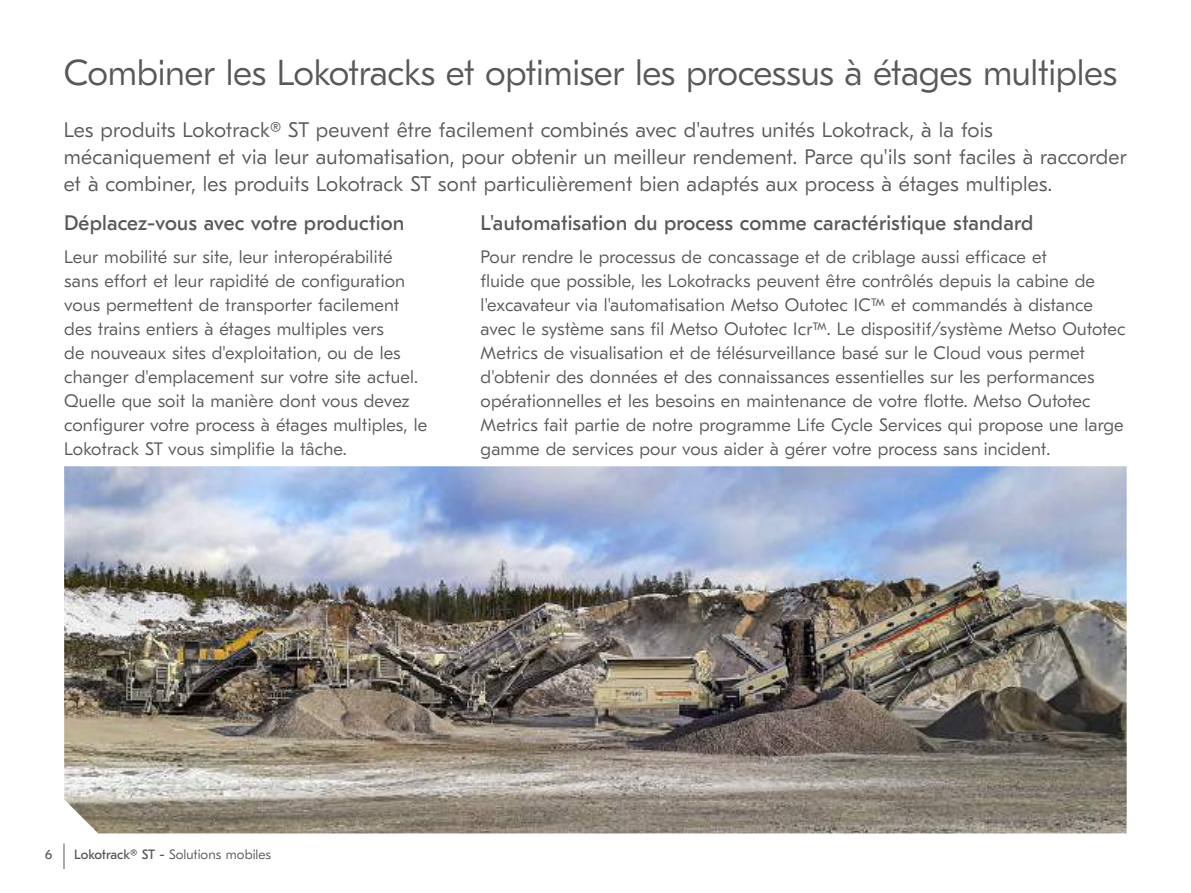
<style>
.page{position:relative;width:1191px;height:893px;background:#fff}
.page>*{position:absolute;margin:0;border:0;box-sizing:border-box;transform-origin:0 0}
.t1{font:300 36px "GT Eesti Pro Text";letter-spacing:-.01em;color:#585857}
.t2{font:300 21px/27px "GT Eesti Pro Text";letter-spacing:.01em;color:#585857}
.t3{font:21px "GT Eesti Pro Text";letter-spacing:.01em;color:#585857}
.t4{font:300 18px/24px "GT Eesti Pro Text";letter-spacing:.01em;color:#585857}
.t5{font:300 13.5px "GT Eesti Pro Text";color:#585857}
.t6{font:13.5px "GT Eesti Pro Text";color:#585857}
.s1{font-weight:400}
</style>
<div class="page">
<img style="left:64px;top:466px;width:1062px;height:367px">
<svg style="left:64px;top:843px;width:1px;height:26px"></svg>
<h1 class="t1" style="left:64px;top:53px;width:1055px">Combiner les Lokotracks et optimiser les processus à étages multiples</h1>
<p class="t2" style="left:64px;top:117px;width:1064px">Les produits Lokotrack® ST peuvent être facilement combinés avec d'autres unités Lokotrack, à la fois mécaniquement et via leur automatisation, pour obtenir un meilleur rendement. Parce qu'ils sont faciles à raccorder et à combiner, les produits Lokotrack ST sont particulièrement bien adaptés aux process à étages multiples.</p>
<p class="t3" style="left:64px;top:211px;width:342px">Déplacez-vous avec votre production</p>
<p class="t4" style="left:64px;top:245px;width:364px">Leur mobilité sur site, leur interopérabilité sans effort et leur rapidité de configuration vous permettent de transporter facilement des trains entiers à étages multiples vers<br>de nouveaux sites d'exploitation, ou de les changer d'emplacement sur votre site actuel.<br>Quelle que soit la manière dont vous devez configurer votre process à étages multiples, le Lokotrack ST vous simplifie la tâche.</p>
<p class="t3" style="left:480px;top:211px;width:554px">L'automatisation du process comme caractéristique standard</p>
<p class="t4" style="left:480px;top:245px;width:646px">Pour rendre le processus de concassage et de criblage aussi efficace et<br>fluide que possible, les Lokotracks peuvent être contrôlés depuis la cabine de l'excavateur via l'automatisation Metso Outotec IC™ et commandés à distance avec le système sans fil Metso Outotec Icr™. Le dispositif/système Metso Outotec Metrics de visualisation et de télésurveillance basé sur le Cloud vous permet d'obtenir des données et des connaissances essentielles sur les performances opérationnelles et les besoins en maintenance de votre flotte. Metso Outotec Metrics fait partie de notre programme Life Cycle Services qui propose une large gamme de services pour vous aider à gérer votre process sans incident.</p>
<p class="t6" style="left:45px;top:847px;width:9px">6</p>
<p class="t5" style="left:74px;top:847px;width:198px"><span class="s1">Lokotrack® ST -</span> Solutions mobiles</p>
</div>
